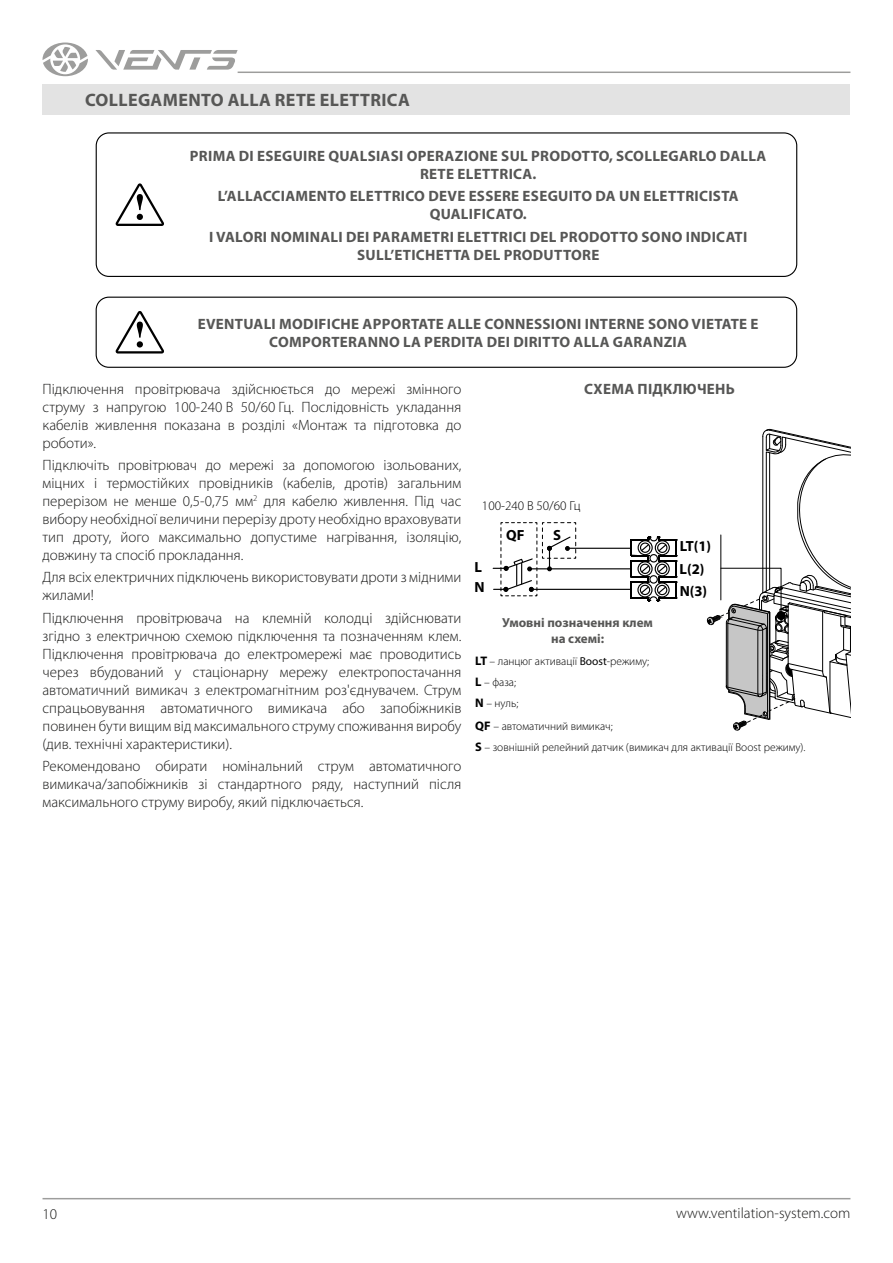
<style>
.page{position:relative;width:893px;height:1263px;background:#fff}
.page>*{position:absolute;margin:0;border:0;box-sizing:border-box;transform-origin:0 0}
.t1{font:700 18px "Myriad Pro";letter-spacing:.02em;color:#575756}
.t2{font:300 15px/18px "Myriad Pro";color:#191918;text-align:justify}
.t3{font:700 15px/18px "Myriad Pro";letter-spacing:.02em;color:#575756;text-align:center}
.t4{font:700 14.7px/22.5px "Myriad Pro";color:#000}
.t5{font:700 13.05px/15.8px "Myriad Pro";color:#575756;text-align:center}
.t6{font:300 13.05px "Myriad Pro";color:#000}
.t7{font:300 11.4px/21px "Myriad Pro";color:#000}
.s1{font-weight:700;font-size:12.45px}
.s2{font-weight:400}
</style>
<div class="page">
<hr style="left:43px;top:1198px;width:807px;height:1px;background:#9d9d9c">
<hr style="left:238px;top:72px;width:612px;height:1px;background:#9d9d9c">
<svg style="left:95px;top:50px;width:143px;height:20px"></svg>
<svg style="left:43px;top:43px;width:45px;height:33px"></svg>
<div style="left:96px;top:297px;width:701px;height:71px;border:1px solid #000;border-radius:13px"></div>
<svg style="left:116px;top:183px;width:48px;height:43px"></svg>
<svg style="left:116px;top:311px;width:48px;height:42px"></svg>
<svg style="left:707px;top:429px;width:144px;height:302px"></svg>
<div style="left:776px;top:611px;width:10px;height:9px;background:#000;border-radius:50%"></div>
<hr style="left:533px;top:589px;width:98px;height:1px;background:#000">
<hr style="left:532px;top:568px;width:99px;height:1px;background:#000">
<hr style="left:569px;top:548px;width:62px;height:1px;background:#000">
<svg style="left:630px;top:536px;width:47px;height:66px"></svg>
<hr style="left:720px;top:535px;width:1px;height:65px;background:#000">
<svg style="left:493px;top:522px;width:83px;height:75px"></svg>
<div style="left:42px;top:84px;width:808px;height:31px;background:#e3e3e3"></div>
<div style="left:96px;top:132px;width:701px;height:145px;border:1px solid #000;border-radius:13px"></div>
<p class="t1" style="left:85px;top:88px;width:326px">COLLEGAMENTO ALLA RETE ELETTRICA</p>
<p class="t3" style="left:190px;top:146px;width:578px">PRIMA DI ESEGUIRE QUALSIASI OPERAZIONE SUL PRODOTTO, SCOLLEGARLO DALLA<br>RETE ELETTRICA.</p>
<p class="t3" style="left:218px;top:187px;width:522px">L’ALLACCIAMENTO ELETTRICO DEVE ESSERE ESEGUITO DA UN ELETTRICISTA<br>QUALIFICATO.</p>
<p class="t3" style="left:209px;top:227px;width:540px">I VALORI NOMINALI DEI PARAMETRI ELETTRICI DEL PRODOTTO SONO INDICATI<br>SULL’ETICHETTA DEL PRODUTTORE</p>
<p class="t3" style="left:198px;top:314px;width:562px">EVENTUALI MODIFICHE APPORTATE ALLE CONNESSIONI INTERNE SONO VIETATE E<br>COMPORTERANNO LA PERDITA DEI DIRITTO ALLA GARANZIA</p>
<p class="t2" style="left:43px;top:380px;width:420px">Підключення провітрювача здійснюється до мережі змінного струму з напругою 100-240 В 50/60 Гц. Послідовність укладання кабелів живлення показана в розділі «Монтаж та підготовка до роботи».</p>
<p class="t2" style="left:43px;top:456px;width:420px">Підключіть провітрювач до мережі за допомогою ізольованих, міцних і термостійких провідників (кабелів, дротів) загальним перерізом не менше 0,5-0,75 мм<sup>2</sup> для кабелю живлення. Під час вибору необхідної величини перерізу дроту необхідно враховувати тип дроту, його максимально допустиме нагрівання, ізоляцію, довжину та спосіб прокладання.</p>
<p class="t2" style="left:43px;top:569px;width:420px">Для всіх електричних підключень використовувати дроти з мідними жилами!</p>
<p class="t2" style="left:43px;top:609px;width:420px">Підключення провітрювача на клемній колодці здійснювати згідно з електричною схемою підключення та позначенням клем.<br>Підключення провітрювача до електромережі має проводитись через вбудований у стаціонарну мережу електропостачання автоматичний вимикач з електромагнітним роз'єднувачем. Струм спрацьовування автоматичного вимикача або запобіжників повинен бути вищим від максимального струму споживання виробу (див. технічні характеристики).</p>
<p class="t2" style="left:43px;top:757px;width:420px">Рекомендовано обирати номінальний струм автоматичного вимикача/запобіжників зі стандартного ряду, наступний після максимального струму виробу, який підключається.</p>
<p class="t3" style="left:584px;top:379px;width:152px">СХЕМА ПІДКЛЮЧЕНЬ</p>
<p class="t6" style="left:482px;top:498px;width:100px">100-240 В 50/60 Гц</p>
<p class="t4" style="left:506px;top:524px;width:20px">QF</p>
<p class="t4" style="left:553px;top:523px;width:9px">S</p>
<p class="t4" style="left:680px;top:535px;width:33px">LT(1)<br>L(2)<br>N(3)</p>
<p class="t4" style="left:474px;top:557px;width:12px;line-height:19.6px">L<br>N</p>
<p class="t5" style="left:502px;top:614px;width:152px">Умовні позначення клем на схемі:</p>
<p class="t7" style="left:475px;top:672px;width:45px"><span class="s1">L</span> – фаза;<br><span class="s1">N</span> – нуль;</p>
<p class="t7" style="left:475px;top:716px;width:332px"><span class="s1">QF</span> – автоматичний вимикач;<br><span class="s1">S</span> – зовнішній релейний датчик (вимикач для активації Boost режиму).</p>
<p class="t7" style="left:475px;top:651px;width:175px"><span class="s1">LT</span> – ланцюг активації <span class="s2">Boost</span>-режиму;</p>
<p class="t2" style="left:43px;top:1205px;width:16px">10</p>
<p class="t2" style="left:676px;top:1204px;width:176px">www.ventilation-system.com</p>
</div>
